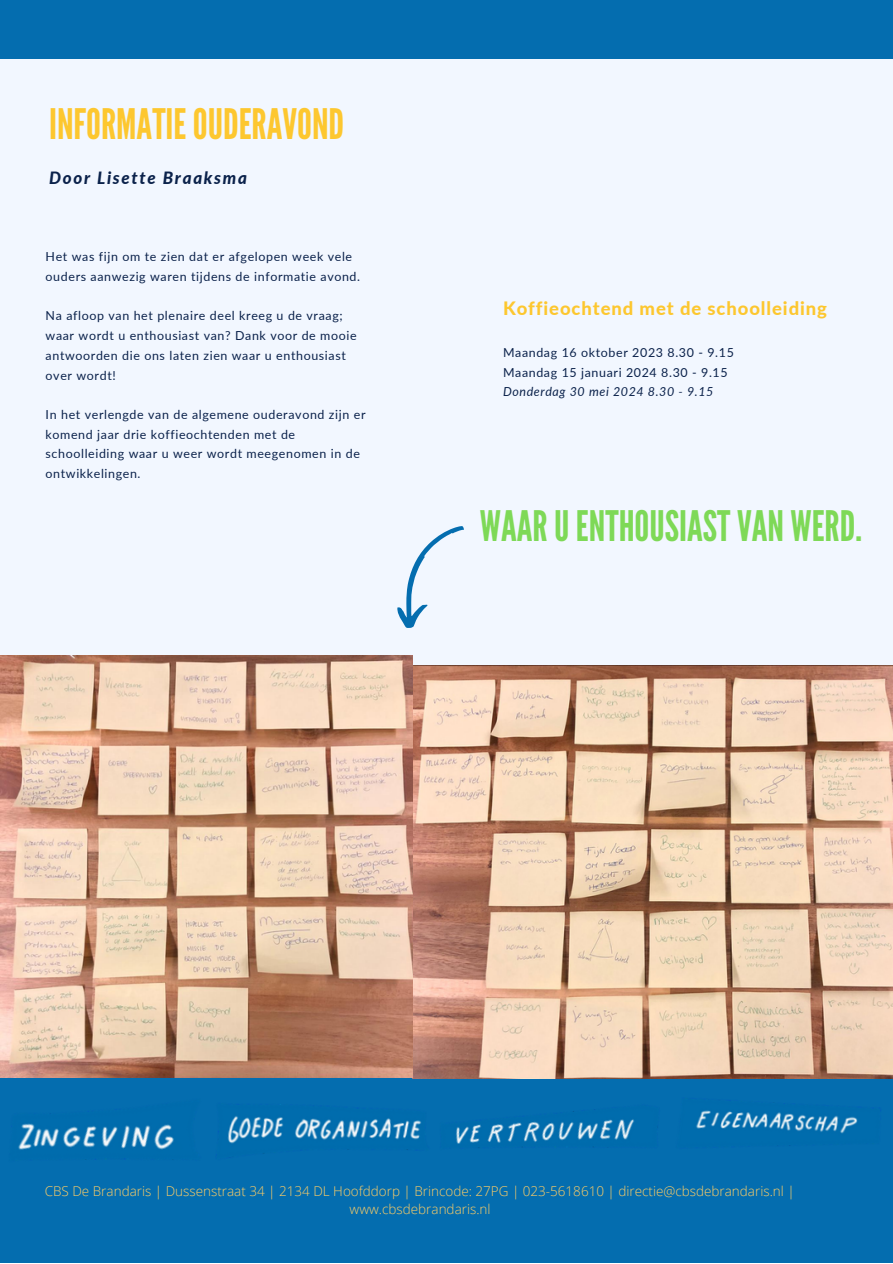
<style>
.page{position:relative;width:893px;height:1264px;background:#fff}
.page>*{position:absolute;margin:0;border:0;box-sizing:border-box;transform-origin:0 0}
.t1{font:42px "League Gothic";color:#7ed957}
.t2{font:42px "League Gothic";color:#fdc72f}
.t3{font:800 18.45px "Lato";letter-spacing:.05em;color:#fdc72f}
.t4{font:italic 800 16.95px "Lato";letter-spacing:.1em;color:#0b224b}
.t5{font:300 13.5px/18px "Open Sans";color:#fecd65;text-align:center}
.t6{font:12.45px/19.6px "Lato";letter-spacing:.05em;color:#0b224b}
.t7{font:italic 12.45px "Lato";letter-spacing:.05em;color:#0b224b}
</style>
<div class="page">
<div style="left:0;top:0;width:892px;height:1262px;background:#f2f7ff"></div>
<div style="left:0;top:0;width:892px;height:58px;background:#046daf"></div>
<div style="left:0;top:1077px;width:892px;height:185px;background:#046daf"></div>
<img style="left:0;top:1077px;width:174px;height:83px">
<img style="left:464px;top:1078px;width:206px;height:70px">
<img style="left:174px;top:1077px;width:290px;height:81px">
<img style="left:670px;top:1078px;width:222px;height:68px">
<img style="left:413px;top:665px;width:479px;height:413px">
<svg style="left:397px;top:526px;width:67px;height:102px"></svg>
<img style="left:0;top:655px;width:413px;height:422px">
<p class="t2" style="left:49px;top:100px;width:296px">INFORMATIEOUDERAVOND</p>
<p class="t4" style="left:49px;top:167px;width:199px">Door Lisette Braaksma</p>
<p class="t6" style="left:46px;top:247px;width:316px">Het was fijn om te zien dat er afgelopen week vele ouders aanwezig waren tijdens de informatie avond.</p>
<p class="t6" style="left:46px;top:306px;width:312px">Na afloop van het plenaire deel kreeg u de vraag; waar wordt u enthousiast van? Dank voor de mooie antwoorden die ons laten zien waar u enthousiast over wordt!</p>
<p class="t6" style="left:46px;top:404px;width:321px">In het verlengde van de algemene ouderavond zijn er komend jaar drie koffieochtenden met de schoolleiding waar u weer wordt meegenomen in de ontwikkelingen.</p>
<p class="t3" style="left:503px;top:297px;width:325px">Koffieochtend met de schoolleiding</p>
<p class="t6" style="left:503px;top:342px;width:232px">Maandag 16 oktober 2023 8.30 - 9.15</p>
<p class="t6" style="left:503px;top:362px;width:226px">Maandag 15 januari 2024 8.30 - 9.15</p>
<p class="t7" style="left:503px;top:384px;width:212px">Donderdag 30 mei 2024 8.30 - 9.15</p>
<p class="t1" style="left:480px;top:501px;width:383px">WAARUENTHOUSIASTVAN WERD.</p>
<p class="t5" style="left:45px;top:1181px;width:751px">CBS De Brandaris | Dussenstraat 34 | 2134 DL Hoofddorp | Brincode: 27PG | 023-5618610 | directie@cbsdebrandaris.nl | www.cbsdebrandaris.nl</p>
</div>
